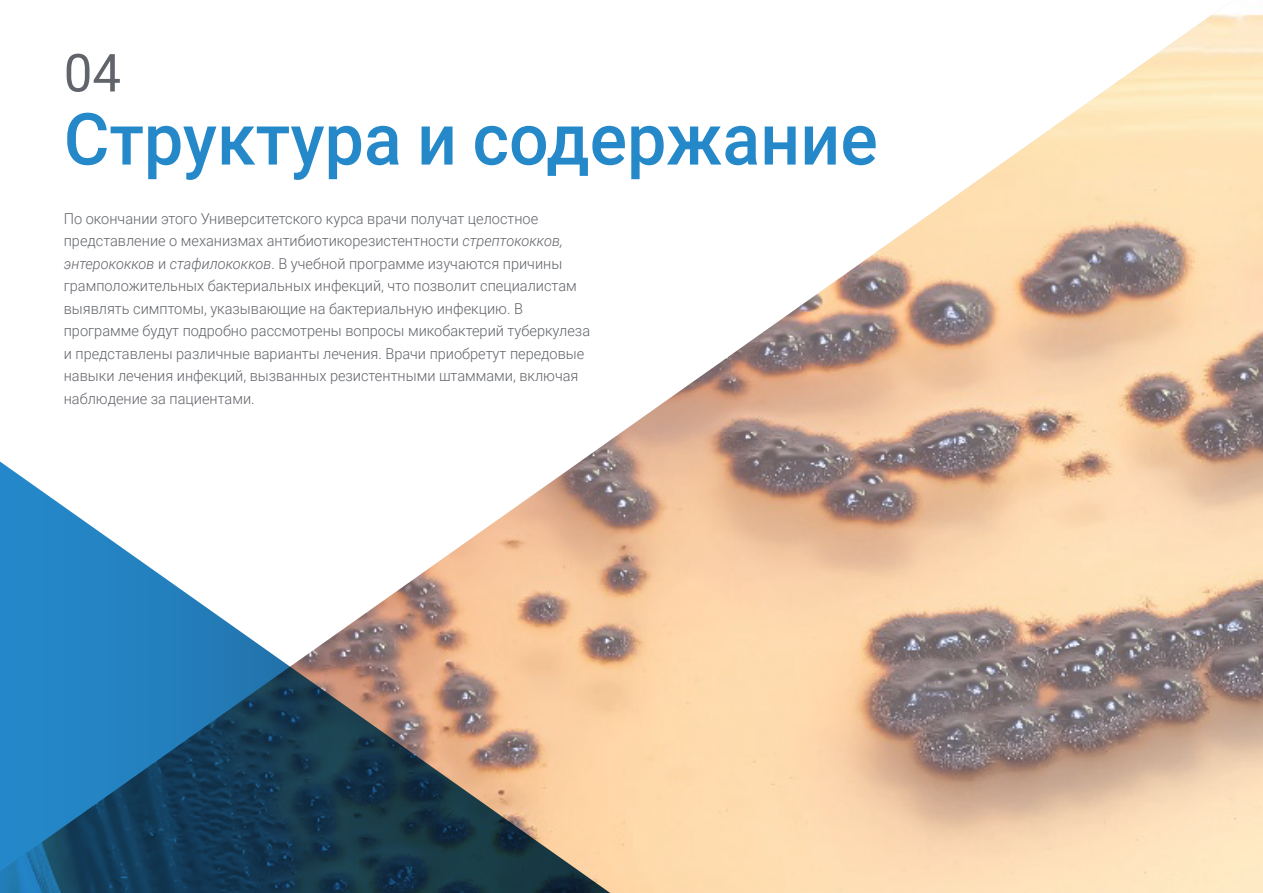
<style>
.page{position:relative;width:1263px;height:893px;background:#fff}
.page>*{position:absolute;margin:0;border:0;box-sizing:border-box;transform-origin:0 0}
.t1{font:500 72px "Roboto";color:#2488c9}
.t2{font:52.5px "Roboto";color:#61646a}
.t3{font:300 15px/22.5px "Roboto";color:#61646a}
.s1{font-style:italic}
</style>
<div class="page">
<img style="left:602px;top:12px;width:661px;height:881px">
<svg style="left:0;top:446px;width:640px;height:447px"></svg>
<h2 class="t2" style="left:64px;top:36px;width:59px">04</h2>
<h1 class="t1" style="left:64px;top:89px;width:815px">Структура и содержание</h1>
<p class="t3" style="left:64px;top:207px;width:528px">По окончании этого Университетского курса врачи получат целостное представление о механизмах антибиотикорезистентности <span class="s1">стрептококков, энтерококков</span> и <span class="s1">стафилококков</span>. В учебной программе изучаются причины грамположительных бактериальных инфекций, что позволит специалистам выявлять симптомы, указывающие на бактериальную инфекцию. В программе будут подробно рассмотрены вопросы микобактерий туберкулеза и представлены различные варианты лечения. Врачи приобретут передовые навыки лечения инфекций, вызванных резистентными штаммами, включая наблюдение за пациентами.</p>
</div>
